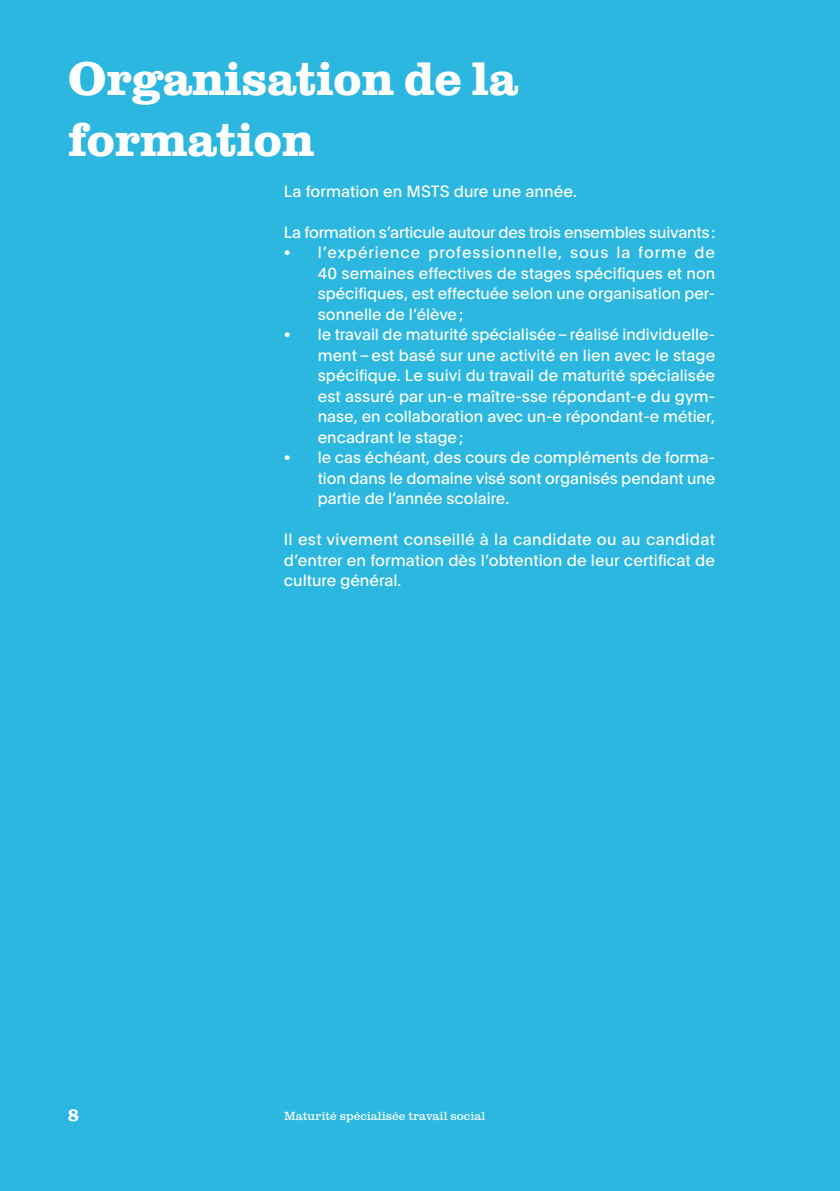
<style>
.page{position:relative;width:840px;height:1191px;background:#fff}
.page>*{position:absolute;margin:0;border:0;box-sizing:border-box;transform-origin:0 0}
.Titre_Section_BLANC{font:700 48px "Clarendon Graphic";color:#fff}
.t1{font:700 17px "Clarendon Graphic";color:#fff}
.Texte_Listes_1_Gauch{font:16px/20.4px "Plain";color:#fff;text-align:justify}
.Texte_Chapeau_Gauche{font:16px/20.4px "Plain";color:#fff;text-align:justify}
.t2{font:12px "Clarendon Graphic";color:#fff}
</style>
<div class="page">
<div style="left:0;top:0;width:839px;height:1191px;background:#2bb7e0"></div>
<p class="Titre_Section_BLANC" style="left:68px;top:45px;width:450px">Organisation de la</p>
<p class="Titre_Section_BLANC" style="left:68px;top:106px;width:248px">formation</p>
<p class="Texte_Chapeau_Gauche" style="left:283px;top:180px;width:294px">La formation en MSTS dure une année.</p>
<p class="Texte_Chapeau_Gauche" style="left:283px;top:221px;width:433px">La formation s’articule autour des trois ensembles suivants :</p>
<p class="Texte_Listes_1_Gauch" style="left:317px;top:242px;width:399px;text-indent:-34px">• l’expérience professionnelle, sous la forme de 40 semaines effectives de stages spécifiques et non spécifiques, est effectuée selon une organisation per&shy;sonnelle de l’élève ;</p>
<p class="Texte_Listes_1_Gauch" style="left:317px;top:324px;width:398px;text-indent:-34px">• le travail de maturité spécialisée – réalisé individuelle&shy;ment – est basé sur une activité en lien avec le stage spécifique. Le suivi du travail de maturité spécialisée est assuré par un-e maître-sse répondant-e du gym&shy;nase, en collaboration avec un-e répondant-e métier, encadrant le stage ;</p>
<p class="Texte_Listes_1_Gauch" style="left:317px;top:447px;width:398px;text-indent:-34px">• le cas échéant, des cours de compléments de forma&shy;tion dans le domaine visé sont organisés pendant une partie de l’année scolaire.</p>
<p class="Texte_Chapeau_Gauche" style="left:283px;top:529px;width:432px">Il est vivement conseillé à la candidate ou au candidat d’entrer en formation dès l’obtention de leur certificat de culture général.</p>
<p class="t1" style="left:68px;top:1103px;width:12px">8</p>
<p class="t2" style="left:283px;top:1107px;width:203px">Maturité spécialisée travail social</p>
</div>
